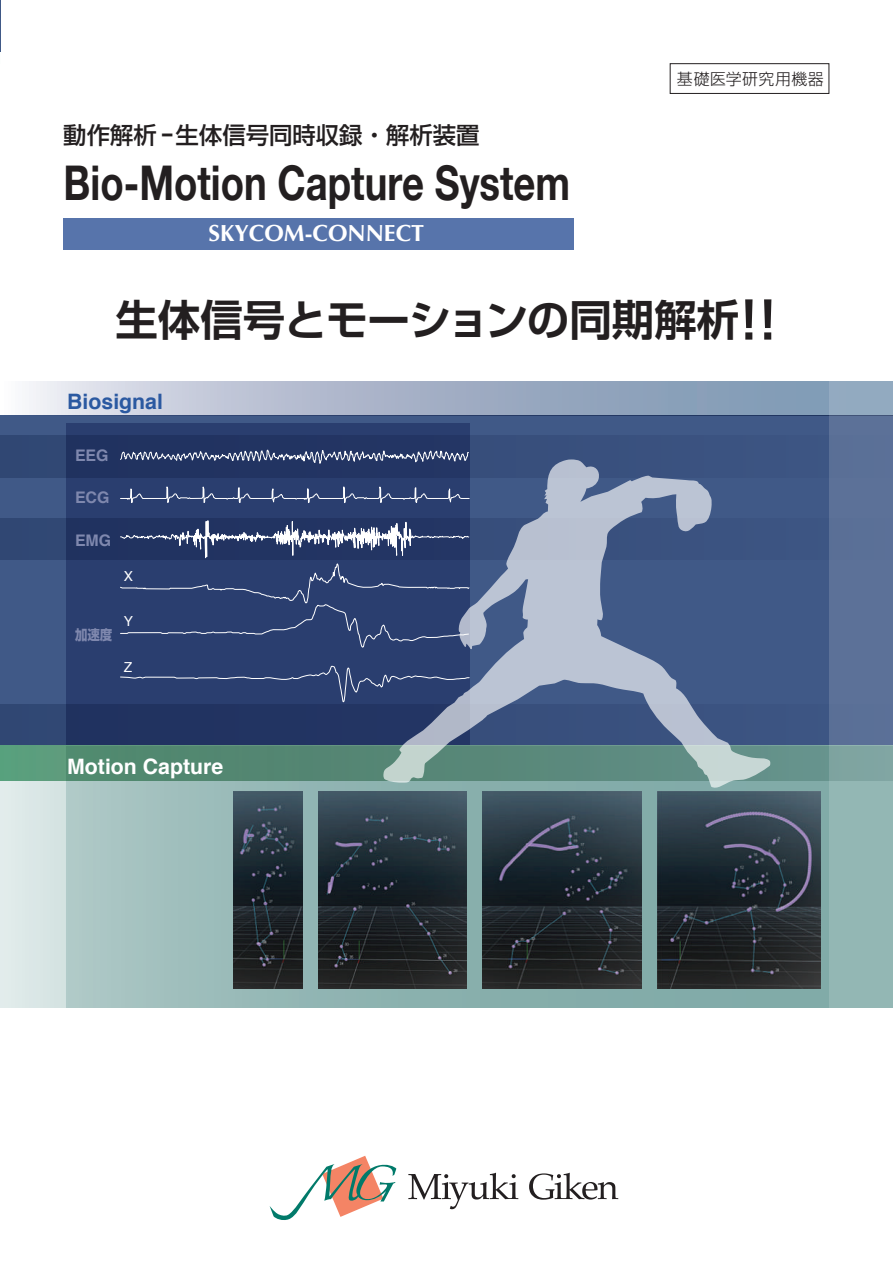
<style>
.page{position:relative;width:893px;height:1263px;background:#fff}
.page>*{position:absolute;margin:0;border:0;box-sizing:border-box;transform-origin:0 0}
.t1{font:700 47.85px "Helvetica Neue";color:#231f20;scale:.8 1}
.t2{font:700 42.45px "Shin Go Pr 5 De";letter-spacing:-.01em;color:#231f20}
.t3{font:500 23.4px "Shin Go Pr 5";color:#231f20}
.t4{font:700 23.4px "Optima";color:#fff}
.t5{font:700 21.3px "Helvetica";color:#fff}
.t6{font:700 21.3px "Helvetica";color:#2b59a1}
.t7{font:300 15.9px "Shin Go Pr 5";letter-spacing:.03em;color:#231f20}
.t8{font:700 15.9px "Helvetica";color:#7f88ae}
.t9{font:700 13.8px "Shin Go Pro";color:#7f88ae;scale:.9 1}
.t10{font:13.8px "Helvetica";color:#fff}
.s1{font-size:51px}
</style>
<div class="page">
<div style="left:0;top:415px;width:893px;height:331px;background:#405987"></div>
<div style="left:670px;top:63px;width:159px;height:31px;border:1px solid #231f20"></div>
<svg style="left:270px;top:1156px;width:126px;height:64px"></svg>
<svg style="left:408px;top:1173px;width:110px;height:36px"></svg>
<svg style="left:529px;top:1173px;width:89px;height:27px"></svg>
<div style="left:64px;top:218px;width:510px;height:32px;background:#5774ab"></div>
<div style="left:66px;top:423px;width:404px;height:331px;background:#2a3e6f"></div>
<svg style="left:0;top:435px;width:576px;height:42px"></svg>
<svg style="left:0;top:518px;width:120px;height:42px"></svg>
<svg style="left:0;top:704px;width:829px;height:42px"></svg>
<div style="left:0;top:746px;width:893px;height:261px;background:#dae7e7"></div>
<svg style="left:66px;top:780px;width:763px;height:227px"></svg>
<svg style="left:0;top:746px;width:829px;height:34px"></svg>
<svg style="left:29px;top:381px;width:800px;height:34px"></svg>
<svg style="left:120px;top:448px;width:349px;height:16px"></svg>
<svg style="left:120px;top:464px;width:263px;height:96px"></svg>
<svg style="left:120px;top:563px;width:263px;height:85px"></svg>
<svg style="left:120px;top:665px;width:263px;height:43px"></svg>
<svg style="left:0;top:0;width:1px;height:17px"></svg>
<img style="left:234px;top:791px;width:69px;height:198px">
<img style="left:319px;top:791px;width:147px;height:198px">
<img style="left:482px;top:791px;width:160px;height:198px">
<img style="left:658px;top:791px;width:163px;height:198px">
<img style="left:383px;top:460px;width:387px;height:329px">
<svg style="left:829px;top:381px;width:64px;height:627px;fill:#5c7198"></svg>
<p class="t3" style="left:63px;top:116px;width:418px">動作解析ー生体信号同時収録・解析装置</p>
<p class="t1" style="left:64px;top:146px;width:635px">Bio-Motion Capture System</p>
<p class="t4" style="left:209px;top:220px;width:217px">SKYCOM-CONNECT</p>
<p class="t7" style="left:677px;top:66px;width:148px">基礎医学研究用機器</p>
<p class="t2" style="left:115px;top:285px;width:663px">生体信号とモーションの同期解析<span class="s1">!!</span></p>
<p class="t6" style="left:67px;top:385px;width:97px">Biosignal</p>
<p class="t8" style="left:75px;top:443px;width:35px">EEG</p>
<p class="t8" style="left:75px;top:485px;width:36px">ECG</p>
<p class="t8" style="left:75px;top:527px;width:38px">EMG</p>
<p class="t9" style="left:75px;top:623px;width:43px">加速度</p>
<p class="t10" style="left:124px;top:566px;width:11px">X</p>
<p class="t10" style="left:124px;top:611px;width:11px">Y</p>
<p class="t10" style="left:124px;top:656px;width:10px">Z</p>
<p class="t5" style="left:67px;top:749px;width:157px">Motion Capture</p>
</div>
